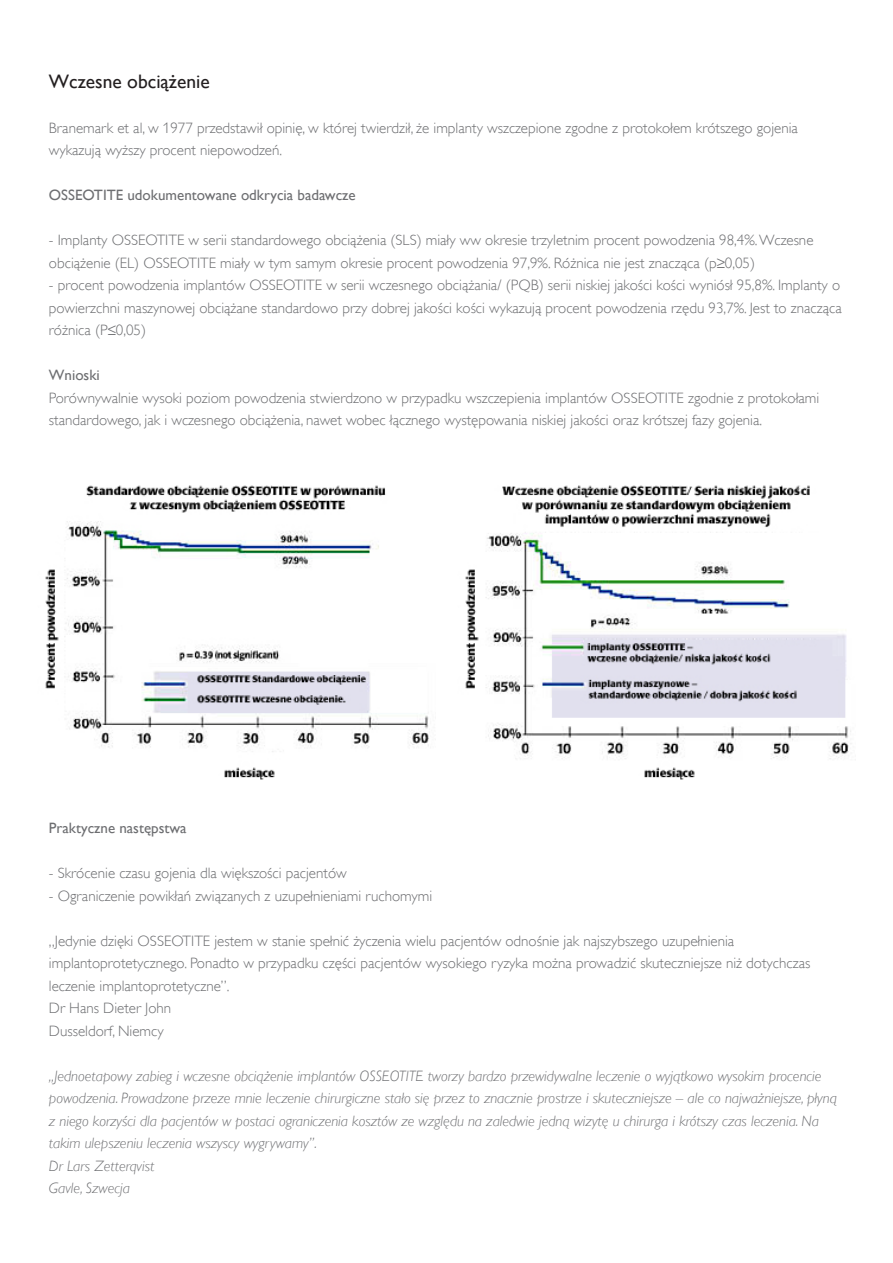
<style>
.page{position:relative;width:893px;height:1263px;background:#fff}
.page>*{position:absolute;margin:0;border:0;box-sizing:border-box;transform-origin:0 0}
.t1{font:19.5px "Gill Sans Alt One WGL";color:#231f20}
.t2{font:15px/22.5px "Gill Sans Alt One WGL Light";color:#6d6e71}
.t3{font:italic 15px/22.5px "Gill Sans Alt One WGL Light";color:#6d6e71}
.t4{font:15px "Gill Sans Alt One WGL";color:#6d6e71}
</style>
<div class="page">
<img style="left:465px;top:485px;width:387px;height:295px">
<img style="left:45px;top:485px;width:384px;height:295px">
<h1 class="t1" style="left:49px;top:68px;width:162px">Wczesne obciążenie</h1>
<p class="t2" style="left:49px;top:117px;width:751px">Branemark et al, w 1977 przedstawił opinię, w której twierdził, że implanty wszczepione zgodne z protokołem krótszego gojenia wykazują wyższy procent niepowodzeń.</p>
<p class="t4" style="left:49px;top:185px;width:308px">OSSEOTITE udokumentowane odkrycia badawcze</p>
<p class="t2" style="left:49px;top:229px;width:766px">- Implanty OSSEOTITE w serii standardowego obciążenia (SLS) miały ww okresie trzyletnim procent powodzenia 98,4%. Wczesne obciążenie (EL) OSSEOTITE miały w tym samym okresie procent powodzenia 97,9%. Różnica nie jest znacząca (p≥0,05)</p>
<p class="t2" style="left:49px;top:274px;width:794px;text-align:justify">- procent powodzenia implantów OSSEOTITE w serii wczesnego obciążania/ (PQB) serii niskiej jakości kości wyniósł 95,8%. Implanty o powierzchni maszynowej obciążane standardowo przy dobrej jakości kości wykazują procent powodzenia rzędu 93,7%. Jest to znacząca różnica (P≤0,05)</p>
<p class="t4" style="left:49px;top:365px;width:52px">Wnioski</p>
<p class="t2" style="left:49px;top:387px;width:772px">Porównywalnie wysoki poziom powodzenia stwierdzono w przypadku wszczepienia implantów OSSEOTITE zgodnie z protokołami standardowego, jak i wczesnego obciążenia, nawet wobec łącznego występowania niskiej jakości oraz krótszej fazy gojenia.</p>
<p class="t4" style="left:49px;top:818px;width:139px">Praktyczne następstwa</p>
<p class="t2" style="left:49px;top:862px;width:299px">- Skrócenie czasu gojenia dla większości pacjentów</p>
<p class="t2" style="left:49px;top:884px;width:385px">- Ograniczenie powikłań związanych z uzupełnieniami ruchomymi</p>
<p class="t2" style="left:49px;top:929px;width:763px">„Jedynie dzięki OSSEOTITE jestem w stanie spełnić życzenia wielu pacjentów odnośnie jak najszybszego uzupełnienia implantoprotetycznego. Ponadto w przypadku części pacjentów wysokiego ryzyka można prowadzić skuteczniejsze niż dotychczas leczenie implantoprotetyczne”.<br>Dr Hans Dieter John<br>Dusseldorf, Niemcy</p>
<p class="t3" style="left:49px;top:1064px;width:789px">„Jednoetapowy zabieg i wczesne obciążenie implantów OSSEOTITE tworzy bardzo przewidywalne leczenie o wyjątkowo wysokim procencie powodzenia. Prowadzone przeze mnie leczenie chirurgiczne stało się przez to znacznie prostrze i skuteczniejsze – ale co najważniejsze, płyną z niego korzyści dla pacjentów w postaci ograniczenia kosztów ze względu na zaledwie jedną wizytę u chirurga i krótszy czas leczenia. Na takim ulepszeniu leczenia wszyscy wygrywamy”.<br>Dr Lars Zetterqvist<br>Gavle, Szwecja</p>
</div>
